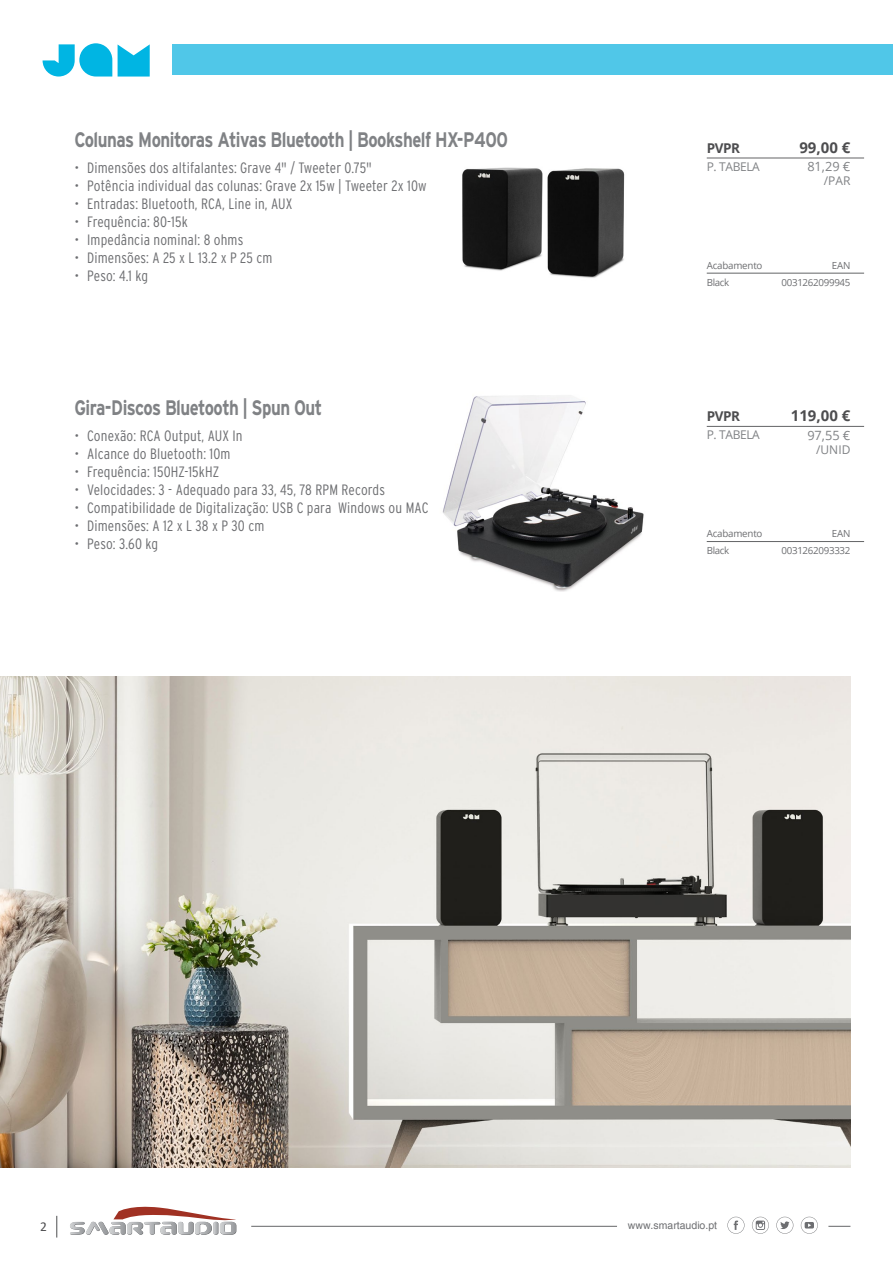
<style>
.page{position:relative;width:893px;height:1263px;background:#fff}
.page>*{position:absolute;margin:0;border:0;box-sizing:border-box;transform-origin:0 0}
.t1{font:700 21px "Interstate";letter-spacing:-.03em;color:#808285;scale:.8 1}
.t2{font:300 condensed 15px "Interstate";letter-spacing:.01em;color:#6d6e71}
.t3{font:700 15px "Open Sans";color:#4d4d4f}
.t4{font:700 13.5px "Open Sans";letter-spacing:-.03em;color:#4d4d4f}
.t5{font:13.5px "Calibri";color:#4d4d4f}
.t6{font:12.75px "Open Sans";color:#808285}
.t7{font:12px "Open Sans";letter-spacing:-.03em;color:#808285}
.t8{font:10.5px "Helvetica";color:#6d6e71}
.t9{font:9.75px "Open Sans";letter-spacing:-.03em;color:#6d6e71}
</style>
<div class="page">
<div style="left:172px;top:45px;width:721px;height:30px;background:#50c7e8"></div>
<svg style="left:56px;top:1216px;width:1px;height:21px"></svg>
<hr style="left:251px;top:1226px;width:366px;height:1px;background:#6d6e71">
<svg style="left:828px;top:1226px;width:22px;height:1px"></svg>
<svg style="left:727px;top:1217px;width:17px;height:17px"></svg>
<svg style="left:752px;top:1217px;width:17px;height:17px"></svg>
<svg style="left:776px;top:1217px;width:17px;height:17px"></svg>
<svg style="left:801px;top:1217px;width:17px;height:17px"></svg>
<svg style="left:70px;top:1206px;width:166px;height:29px"></svg>
<svg style="left:118px;top:44px;width:32px;height:33px"></svg>
<svg style="left:43px;top:43px;width:69px;height:34px"></svg>
<hr style="left:707px;top:158px;width:157px;height:1px;background:#636466">
<hr style="left:707px;top:273px;width:157px;height:1px;background:#636466">
<img style="left:462px;top:167px;width:163px;height:111px">
<hr style="left:707px;top:426px;width:157px;height:1px;background:#636466">
<hr style="left:707px;top:541px;width:157px;height:1px;background:#636466">
<img style="left:442px;top:395px;width:202px;height:197px">
<img style="left:0;top:676px;width:850px;height:491px">
<h1 class="t1" style="left:74px;top:128px;width:543px">Colunas Monitoras Ativas Bluetooth | Bookshelf HX-P400</h1>
<p class="t2" style="left:74px;top:159px;width:299px">• Dimensões dos altifalantes: Grave 4" / Tweeter 0.75"</p>
<p class="t2" style="left:74px;top:177px;width:354px">• Potência individual das colunas: Grave 2x 15w | Tweeter 2x 10w</p>
<p class="t2" style="left:74px;top:195px;width:219px">• Entradas: Bluetooth, RCA, Line in, AUX</p>
<p class="t2" style="left:74px;top:213px;width:115px">• Frequência: 80-15k</p>
<p class="t2" style="left:74px;top:231px;width:170px">• Impedância nominal: 8 ohms</p>
<p class="t2" style="left:74px;top:249px;width:200px">• Dimensões: A 25 x L 13.2 x P 25 cm</p>
<p class="t2" style="left:74px;top:267px;width:75px">• Peso: 4.1 kg</p>
<h1 class="t1" style="left:74px;top:396px;width:311px">Gira-Discos Bluetooth | Spun Out</h1>
<p class="t2" style="left:74px;top:428px;width:170px">• Conexão: RCA Output, AUX In</p>
<p class="t2" style="left:74px;top:446px;width:158px">• Alcance do Bluetooth: 10m</p>
<p class="t2" style="left:74px;top:464px;width:146px">• Frequência: 150HZ-15kHZ</p>
<p class="t2" style="left:74px;top:482px;width:312px">• Velocidades: 3 - Adequado para 33, 45, 78 RPM Records</p>
<p class="t2" style="left:74px;top:500px;width:356px">• Compatibilidade de Digitalização: USB C para Windows ou MAC</p>
<p class="t2" style="left:74px;top:518px;width:191px">• Dimensões: A 12 x L 38 x P 30 cm</p>
<p class="t2" style="left:74px;top:536px;width:85px">• Peso: 3.60 kg</p>
<p class="t4" style="left:707px;top:138px;width:35px">PVPR</p>
<p class="t7" style="left:707px;top:158px;width:55px">P. TABELA</p>
<p class="t3" style="left:799px;top:137px;width:53px">99,00 €</p>
<p class="t7" style="left:824px;top:173px;width:28px">/PAR</p>
<p class="t6" style="left:807px;top:158px;width:45px">81,29 €</p>
<p class="t9" style="left:707px;top:258px;width:57px">Acabamento</p>
<p class="t9" style="left:832px;top:258px;width:20px">EAN</p>
<p class="t9" style="left:707px;top:275px;width:24px">Black</p>
<p class="t9" style="left:781px;top:275px;width:70px">0031262099945</p>
<p class="t4" style="left:707px;top:407px;width:35px">PVPR</p>
<p class="t7" style="left:707px;top:426px;width:55px">P. TABELA</p>
<p class="t3" style="left:791px;top:405px;width:61px">119,00 €</p>
<p class="t7" style="left:816px;top:441px;width:36px">/UNID</p>
<p class="t6" style="left:807px;top:426px;width:45px">97,55 €</p>
<p class="t9" style="left:707px;top:527px;width:57px">Acabamento</p>
<p class="t9" style="left:832px;top:527px;width:20px">EAN</p>
<p class="t9" style="left:707px;top:544px;width:24px">Black</p>
<p class="t9" style="left:781px;top:544px;width:70px">0031262093332</p>
<p class="t5" style="left:40px;top:1217px;width:8px">2</p>
<p class="t8" style="left:628px;top:1219px;width:91px">www.smartaudio.pt</p>
</div>
